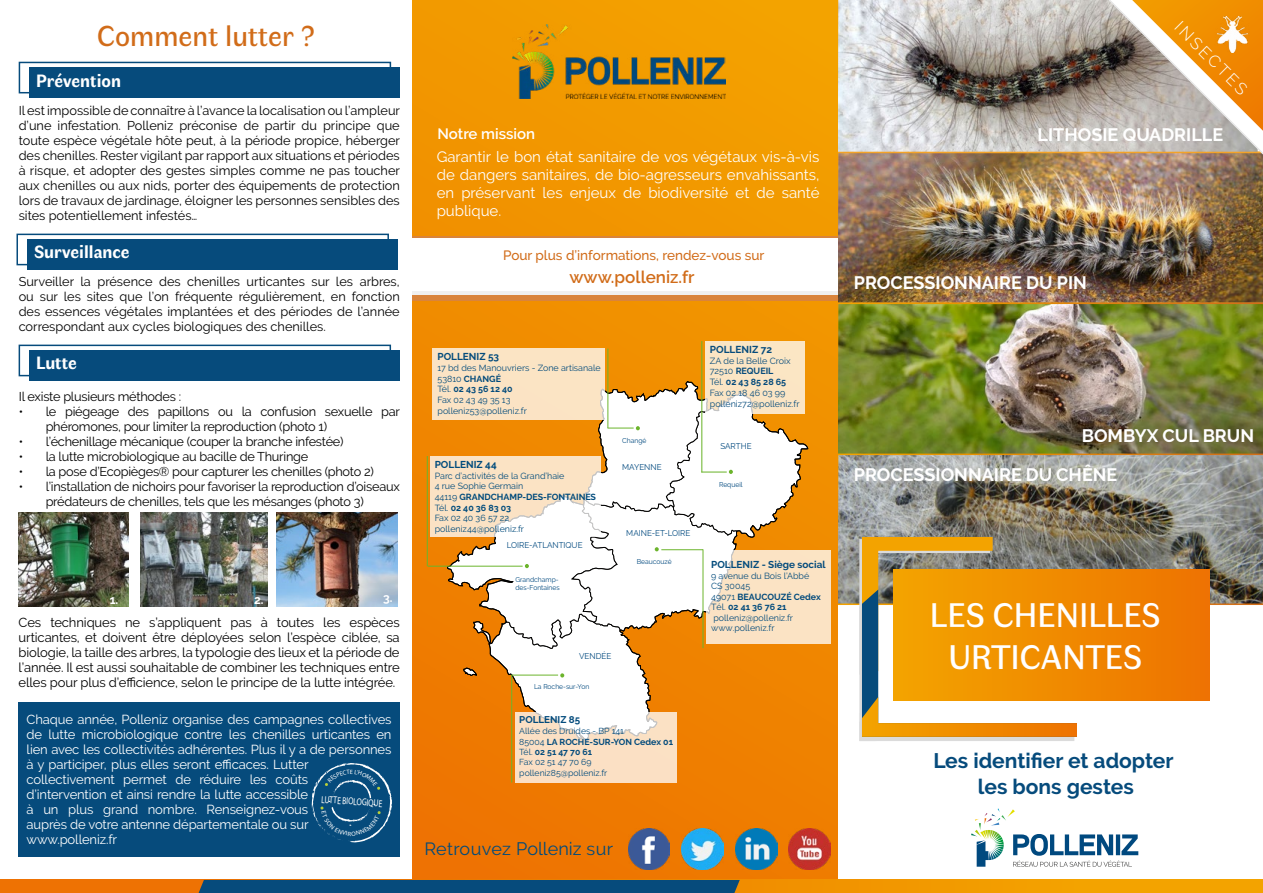
<style>
.page{position:relative;width:1263px;height:893px;background:#fff}
.page>*{position:absolute;margin:0;border:0;box-sizing:border-box;transform-origin:0 0}
.t1{font:34.5px/41.4px "Faune Text";color:#fff;text-align:center}
.t2{font:29.25px "Faune Text";color:#d16c19}
.t3{font:700 21px/25.2px "Raleway";color:#064b7c;text-align:center}
.t4{font:700 18px/39px "Raleway";color:#fff}
.t5{font:700 18px "Faune Text";color:#fff}
.t6{font:17.7px "Raleway";letter-spacing:.02em;color:#004b7c}
.t7{font:600 17.1px "Raleway";color:#d16c19}
.t8{font:300 16.5px "Raleway";color:#fff}
.t9{font:15px/18px "Raleway";color:#fff;text-align:justify}
.t10{font:600 15px "Raleway";color:#fff}
.t11{font:500 13.5px "Raleway";color:#d16b18}
.t12{font:13.05px/15px "Raleway";letter-spacing:-.01em;color:#fff}
.t13{font:13.05px/15px "Raleway";letter-spacing:-.01em;color:#000;text-align:justify}
.t14{font:12.75px/15px "Raleway";letter-spacing:-.02em;color:#000;text-align:justify}
.t15{font:700 12px "Raleway";color:#fff}
.t16{font:10.05px "Myriad Pro";color:#fff;scale:.75 1}
.t17{font:700 10.05px "Raleway";color:#034b7c}
.t18{font:700 10.05px "Raleway";color:#064b7c}
.t19{font:700 10.05px "Raleway";color:#004b7c}
.t20{font:700 9.9px "Raleway";color:#034b7c}
.t21{font:700 9.75px "Raleway";color:#034b7c}
.t22{font:9px/10.6px "Raleway";color:#064b7c}
.t23{font:8.85px/10.5px "Raleway";color:#034b7c}
.t24{font:8.85px/10.6px "Raleway";color:#004b7c}
.t25{font:8.7px/10.5px "Raleway";color:#034b7c}
.t26{font:8.4px "Raleway";color:#00497f;scale:.96 1}
.t27{font:7.05px/8.4px "Raleway";color:#00497f;scale:.96 1}
.s1{font-weight:700}
.s2{font-weight:700;font-size:8.85px}
.s3{font-size:18px}
</style>
<div class="page">
<img style="left:838px;top:154px;width:425px;height:148px">
<svg style="left:838px;top:0;width:270px;height:154px;background:#b3aea9"></svg>
<svg style="left:1108px;top:0;width:155px;height:155px;background:#cfa976"></svg>
<img style="left:838px;top:456px;width:425px;height:149px">
<img style="left:838px;top:302px;width:425px;height:154px">
<div style="left:894px;top:569px;width:316px;height:132px;background:#ef7d00"></div>
<svg style="left:859px;top:537px;width:218px;height:204px"></svg>
<svg style="left:971px;top:808px;width:167px;height:59px"></svg>
<div style="left:412px;top:0;width:426px;height:880px;background:linear-gradient(to bottom,#f2a000,#ee7602)"></div>
<div style="left:412px;top:238px;width:426px;height:61px;background:#fff"></div>
<svg style="left:0;top:880px;width:1263px;height:13px;background:#f19000"></svg>
<div style="left:199px;top:880px;width:541px;height:13px;background:#064b7c"></div>
<img style="left:513px;top:24px;width:213px;height:74px">
<div style="left:412px;top:292px;width:426px;height:5px;background:#f0f0f0"></div>
<div style="left:706px;top:550px;width:125px;height:93px;background:#fbe3c4"></div>
<div style="left:515px;top:712px;width:161px;height:70px;background:#fbe0c4"></div>
<div style="left:432px;top:349px;width:173px;height:71px;background:#fbe4c4"></div>
<div style="left:705px;top:341px;width:100px;height:72px;background:#fbe5c4"></div>
<svg style="left:447px;top:381px;width:361px;height:360px"></svg>
<hr style="left:428px;top:566px;width:95px;height:1px;background:#6cb52d">
<hr style="left:701px;top:471px;width:26px;height:2px;background:#6cb52d">
<hr style="left:661px;top:549px;width:42px;height:1px;background:#6cb52d">
<hr style="left:512px;top:675px;width:46px;height:1px;background:#6cb52d">
<hr style="left:607px;top:349px;width:1px;height:79px;background:#6cb52d">
<hr style="left:511px;top:675px;width:1px;height:107px;background:#6cb52d">
<hr style="left:703px;top:549px;width:1px;height:99px;background:#6cb52d">
<hr style="left:701px;top:341px;width:1px;height:131px;background:#6cb52d">
<div style="left:412px;top:295px;width:426px;height:5px;background:#d9843c"></div>
<hr style="left:412px;top:236px;width:426px;height:2px;background:#d9843c">
<svg style="left:430px;top:456px;width:171px;height:80px;fill:#fbe2c4"></svg>
<div style="left:29px;top:67px;width:371px;height:30px;background:#064b7c"></div>
<div style="left:29px;top:350px;width:371px;height:30px;background:#064b7c"></div>
<div style="left:27px;top:239px;width:371px;height:30px;background:#064b7c"></div>
<div style="left:19px;top:62px;width:372px;height:31px;border:2px solid #064b7c"></div>
<div style="left:19px;top:345px;width:372px;height:31px;border:2px solid #064b7c"></div>
<div style="left:16px;top:234px;width:373px;height:31px;border:2px solid #064b7c"></div>
<hr style="left:427px;top:456px;width:1px;height:110px;background:#6cb52d">
<img style="left:277px;top:513px;width:121px;height:94px">
<img style="left:18px;top:513px;width:110px;height:94px">
<img style="left:140px;top:513px;width:127px;height:94px">
<img style="left:628px;top:828px;width:42px;height:42px">
<img style="left:682px;top:828px;width:41px;height:42px">
<img style="left:735px;top:828px;width:42px;height:42px">
<img style="left:789px;top:828px;width:42px;height:42px">
<div style="left:19px;top:702px;width:381px;height:155px;background:#064b7c"></div>
<svg style="left:311px;top:763px;width:81px;height:80px"></svg>
<h2 class="t2" style="left:97px;top:16px;width:219px">Comment lutter ?</h2>
<h3 class="t5" style="left:36px;top:68px;width:86px">Prévention</h3>
<p class="t14" style="left:19px;top:103px;width:383px">Il est impossible de connaître à l’avance la localisation ou l’ampleur d’une infestation. Polleniz préconise de partir du principe que toute espèce végétale hôte peut, à la période propice, héberger des chenilles. Rester vigilant par rapport aux situations et périodes à risque, et adopter des gestes simples comme ne pas toucher aux chenilles ou aux nids, porter des équipements de protection lors de travaux de jardinage, éloigner les personnes sensibles des sites potentiellement infestés…</p>
<h3 class="t5" style="left:34px;top:240px;width:97px">Surveillance</h3>
<p class="t14" style="left:19px;top:274px;width:383px">Surveiller la présence des chenilles urticantes sur les arbres, ou sur les sites que l’on fréquente régulièrement, en fonction des essences végétales implantées et des périodes de l’année correspondant aux cycles biologiques des chenilles.</p>
<h3 class="t5" style="left:36px;top:351px;width:42px">Lutte</h3>
<p class="t14" style="left:19px;top:389px;width:164px">Il existe plusieurs méthodes :</p>
<p class="t14" style="left:46px;top:404px;width:356px;text-indent:-27px">• le piégeage des papillons ou la confusion sexuelle par phéromones, pour limiter la reproduction (photo 1)</p>
<p class="t14" style="left:19px;top:434px;width:326px">• l’échenillage mécanique (couper la branche infestée)</p>
<p class="t14" style="left:19px;top:449px;width:291px">• la lutte microbiologique au bacille de Thuringe</p>
<p class="t14" style="left:19px;top:464px;width:357px">• la pose d’Ecopièges® pour capturer les chenilles (photo 2)</p>
<p class="t14" style="left:46px;top:479px;width:356px;text-indent:-27px">• l’installation de nichoirs pour favoriser la reproduction d’oiseaux prédateurs de chenilles, tels que les mésanges (photo 3)</p>
<p class="t15" style="left:110px;top:592px;width:10px">1.</p>
<p class="t15" style="left:254px;top:592px;width:11px">2.</p>
<p class="t15" style="left:383px;top:590px;width:11px">3.</p>
<p class="t13" style="left:19px;top:615px;width:383px">Ces techniques ne s’appliquent pas à toutes les espèces urticantes, et doivent être déployées selon l’espèce ciblée, sa biologie, la taille des arbres, la typologie des lieux et la période de l’année. Il est aussi souhaitable de combiner les techniques entre elles pour plus d’efficience, selon le principe de la lutte intégrée.</p>
<p class="t12" style="left:27px;top:712px;width:366px">Chaque année, Polleniz organise des campagnes collectives de lutte microbiologique contre les chenilles urticantes en lien avec les collectivités adhérentes. Plus il y a de personnes à y participer, plus elles seront efficaces. Lutter collectivement permet de réduire les coûts d’intervention et ainsi rendre la lutte accessible<br>à un plus grand nombre. Renseignez-vous<br>auprès de votre antenne départementale ou sur www.polleniz.fr</p>
<p class="t16" style="left:322px;top:793px;width:83px;rotate:4deg">LUTTE BIOLOGIQUE</p>
<p class="t10" style="left:437px;top:125px;width:99px">Notre mission</p>
<p class="t9" style="left:437px;top:147px;width:384px">Garantir le bon état sanitaire de vos végétaux vis-à-vis de dangers sanitaires, de bio-agresseurs envahissants, en préservant les enjeux de biodiversité et de santé publique.</p>
<p class="t11" style="left:503px;top:247px;width:263px">Pour plus d’informations, rendez-vous sur</p>
<h3 class="t7" style="left:569px;top:267px;width:127px">www.polleniz.fr</h3>
<p class="t17" style="left:437px;top:351px;width:63px">POLLENIZ 53</p>
<p class="t23" style="left:437px;top:363px;width:165px">17 bd des Manouvriers - Zone artisanale<br>53810 <span class="s1">CHANGÉ<br></span>Tél. <span class="s1">02 43 56 12 40<br></span>Fax 02 43 49 35 13 polleniz53@polleniz.fr</p>
<p class="t19" style="left:435px;top:459px;width:63px">POLLENIZ 44</p>
<p class="t24" style="left:435px;top:470px;width:163px">Parc d’activités de la Grand’haie<br>4 rue Sophie Germain<br>44119 <span class="s1">GRANDCHAMP-DES-FONTAINES<br></span>Tél. <span class="s1">02 40 36 83 03<br></span>Fax 02 40 36 57 22 polleniz44@polleniz.fr</p>
<p class="t26" style="left:507px;top:540px;width:80px">LOIRE-ATLANTIQUE</p>
<p class="t27" style="left:515px;top:575px;width:48px">Grandchamp&shy;des-Fontaines</p>
<p class="t27" style="left:622px;top:436px;width:27px">Changé</p>
<p class="t26" style="left:622px;top:462px;width:42px">MAYENNE</p>
<p class="t26" style="left:626px;top:528px;width:68px">MAINE-ET-LOIRE</p>
<p class="t27" style="left:637px;top:557px;width:38px">Beaucouzé</p>
<p class="t26" style="left:579px;top:651px;width:35px">VENDÉE</p>
<p class="t27" style="left:534px;top:682px;width:59px">La Roche-sur-Yon</p>
<p class="t21" style="left:519px;top:714px;width:62px">POLLENIZ 85</p>
<p class="t25" style="left:519px;top:725px;width:155px">Allée des Druides - BP 141<br>85004 <span class="s1">LA ROCHE-SUR-YON</span> <span class="s2">Cedex 01<br></span>Tél. <span class="s1">02 51 47 70 61<br></span>Fax 02 51 47 70 69 polleniz85@polleniz.fr</p>
<p class="t18" style="left:710px;top:344px;width:64px">POLLENIZ 72</p>
<p class="t22" style="left:710px;top:355px;width:91px">ZA de la Belle Croix<br>72510 <span class="s1">REQUEIL<br></span>Tél. <span class="s1">02 43 85 28 65<br></span>Fax 02 18 46 03 99 polleniz72@polleniz.fr</p>
<p class="t26" style="left:720px;top:441px;width:34px">SARTHE</p>
<p class="t27" style="left:719px;top:480px;width:26px">Requeil</p>
<p class="t20" style="left:711px;top:559px;width:116px">POLLENIZ - Siège social</p>
<p class="t23" style="left:711px;top:570px;width:111px">9 avenue du Bois l’Abbé<br>CS 30045<br>49071 <span class="s1">BEAUCOUZÉ Cedex<br></span>Tél. <span class="s1">02 41 36 76 21 </span>polleniz@polleniz.fr www.polleniz.fr</p>
<h3 class="t6" style="left:424px;top:838px;width:190px">Retrouvez <span class="s3">Polleniz</span> sur</h3>
<p class="t8" style="left:1184px;top:18px;width:96px;rotate:45deg">INSECTES</p>
<h3 class="t4" style="left:1037px;top:116px;width:187px">LITHOSIE QUADRILLE</h3>
<h3 class="t4" style="left:854px;top:264px;width:235px">PROCESSIONNAIRE DU PIN</h3>
<h3 class="t4" style="left:854px;top:416px;width:402px;text-indent:228px">BOMBYX CUL BRUN<br>PROCESSIONNAIRE DU CHÊNE</h3>
<h1 class="t1" style="left:930px;top:594px;width:232px">LES CHENILLES<br>URTICANTES</h1>
<h3 class="t3" style="left:933px;top:748px;width:242px">Les identifier et adopter les bons gestes</h3>
</div>
